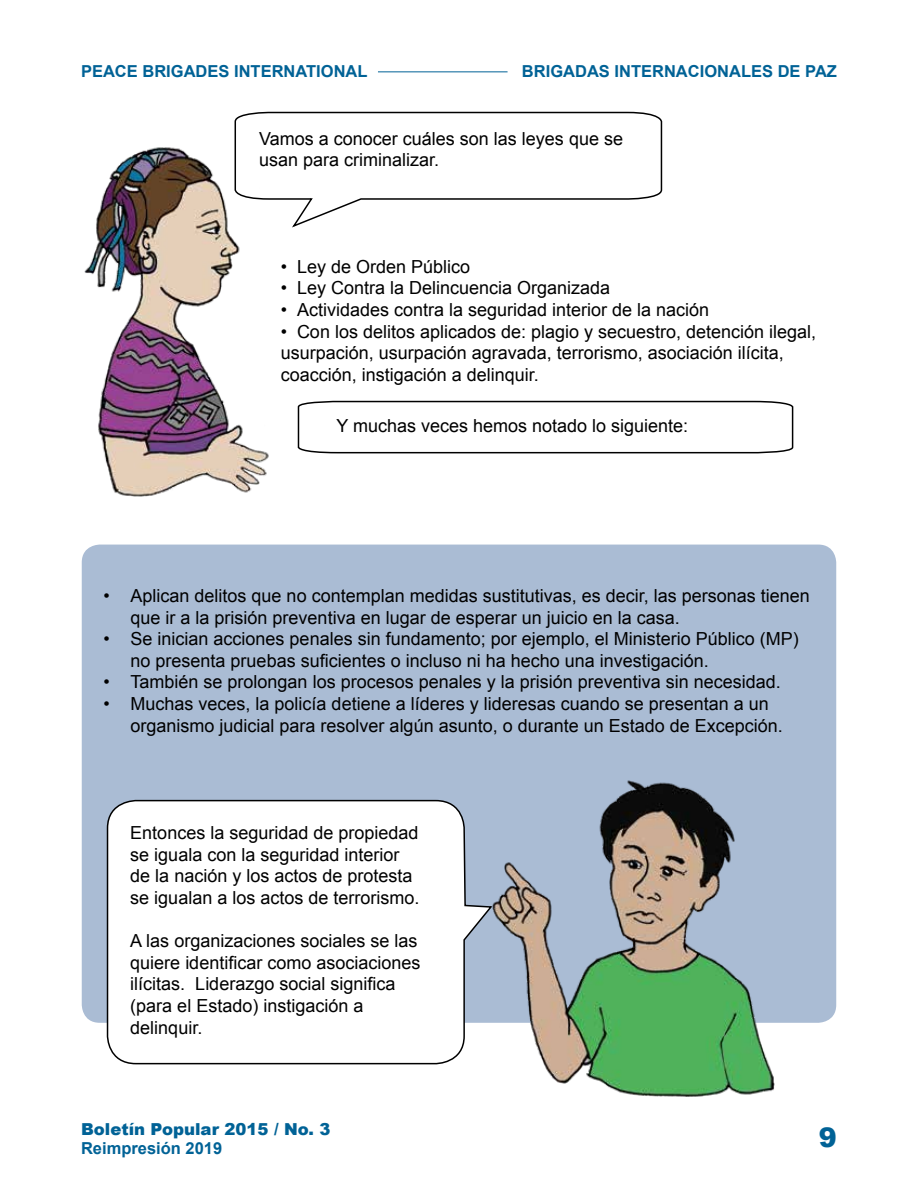
<style>
.page{position:relative;width:918px;height:1188px;background:#fff}
.page>*{position:absolute;margin:0;border:0;box-sizing:border-box;transform-origin:0 0}
.t1{font:900 27px "Arial";color:#006296}
.t2{font:18px/21.6px "Arial";color:#000}
.t3{font:700 16.5px "Arial";color:#006296}
.t4{font:900 16.5px "Arial";color:#006296}
</style>
<div class="page">
<hr style="left:378px;top:71px;width:130px;height:1px;background:#006296">
<div style="left:82px;top:545px;width:754px;height:478px;background:#aabcd4;border-radius:18px"></div>
<svg style="left:234px;top:111px;width:429px;height:100px"></svg>
<img style="left:84px;top:141px;width:251px;height:356px">
<svg style="left:297px;top:400px;width:497px;height:54px"></svg>
<img style="left:493px;top:780px;width:282px;height:317px">
<svg style="left:106px;top:799px;width:387px;height:266px"></svg>
<p class="t3" style="left:81px;top:61px;width:288px">PEACE BRIGADES INTERNATIONAL</p>
<p class="t3" style="left:522px;top:61px;width:317px">BRIGADAS INTERNACIONALES DE PAZ</p>
<p class="t2" style="left:259px;top:128px;width:365px">Vamos a conocer cuáles son las leyes que se usan para criminalizar.</p>
<p class="t2" style="left:281px;top:256px;width:191px">• Ley de Orden Público</p>
<p class="t2" style="left:281px;top:277px;width:331px">• Ley Contra la Delincuencia Organizada</p>
<p class="t2" style="left:281px;top:299px;width:430px">• Actividades contra la seguridad interior de la nación</p>
<p class="t2" style="left:281px;top:321px;width:537px">• Con los delitos aplicados de: plagio y secuestro, detención ilegal, usurpación, usurpación agravada, terrorismo, asociación ilícita, coacción, instigación a delinquir.</p>
<p class="t2" style="left:336px;top:415px;width:353px">Y muchas veces hemos notado lo siguiente:</p>
<p class="t2" style="left:131px;top:585px;width:681px;text-indent:-27px">• Aplican delitos que no contemplan medidas sustitutivas, es decir, las personas tienen que ir a la prisión preventiva en lugar de esperar un juicio en la casa.</p>
<p class="t2" style="left:131px;top:628px;width:670px;text-indent:-27px">• Se inician acciones penales sin fundamento; por ejemplo, el Ministerio Público (MP) no presenta pruebas suficientes o incluso ni ha hecho una investigación.</p>
<p class="t2" style="left:104px;top:671px;width:679px">• También se prolongan los procesos penales y la prisión preventiva sin necesidad.</p>
<p class="t2" style="left:131px;top:693px;width:654px;text-indent:-27px">• Muchas veces, la policía detiene a líderes y lideresas cuando se presentan a un organismo judicial para resolver algún asunto, o durante un Estado de Excepción.</p>
<p class="t2" style="left:130px;top:822px;width:291px">Entonces la seguridad de propiedad se iguala con la seguridad interior de la nación y los actos de protesta se igualan a los actos de terrorismo.</p>
<p class="t2" style="left:130px;top:930px;width:292px">A las organizaciones sociales se las quiere identificar como asociaciones ilícitas. Liderazgo social significa (para el Estado) instigación a delinquir.</p>
<p class="t4" style="left:81px;top:1117px;width:251px">Boletín Popular 2015 / No. 3</p>
<p class="t3" style="left:81px;top:1138px;width:143px">Reimpresión 2019</p>
<h1 class="t1" style="left:819px;top:1118px;width:20px">9</h1>
</div>
